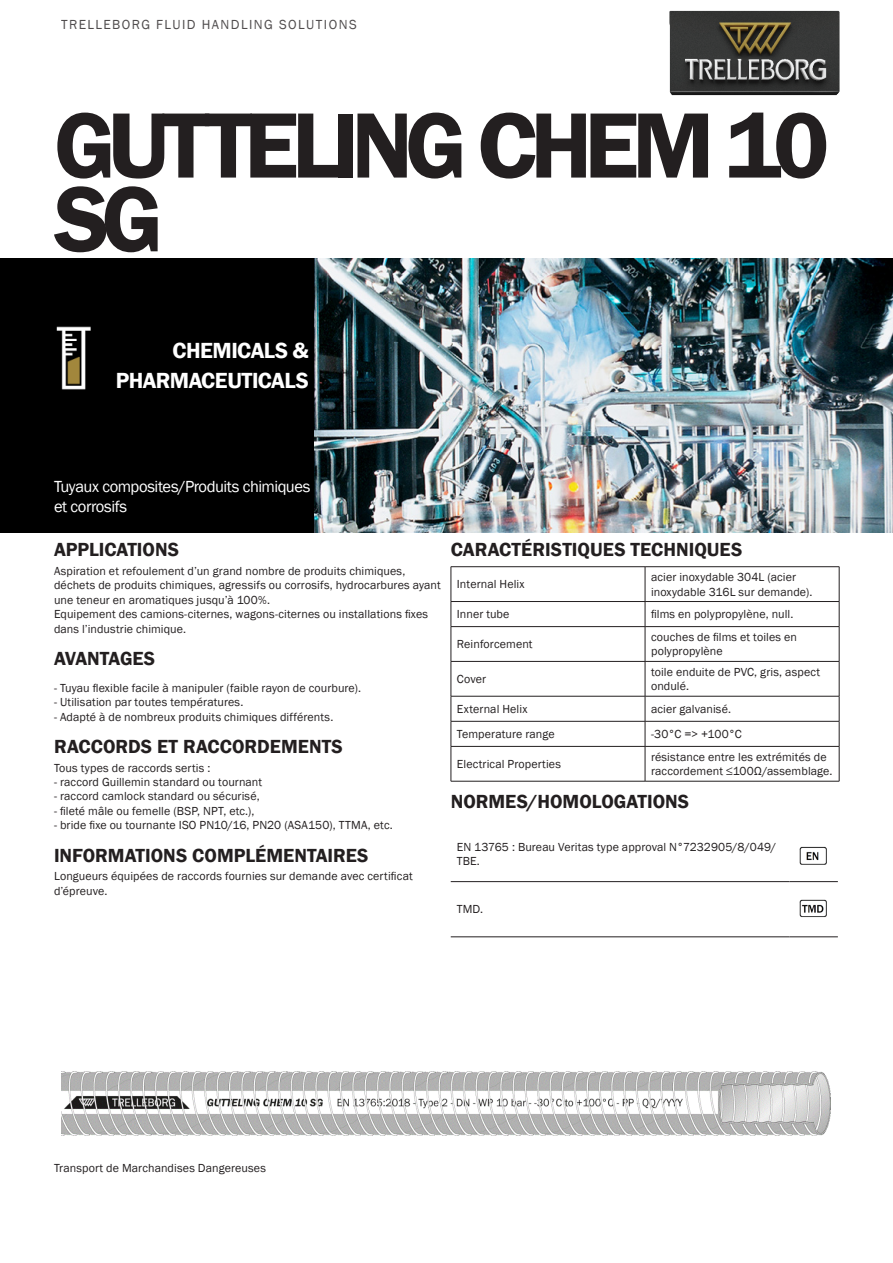
<style>
.page{position:relative;width:893px;height:1263px;background:#fff}
.page>*{position:absolute;margin:0;border:0;box-sizing:border-box;transform-origin:0 0}
._002_PRODUCT_NAME_1{font:600 96px/73.8px "Franklin Gothic";letter-spacing:-.085em;color:#231f20}
._004_MARKET_SEGMENT{font:600 22.5px/30px "Franklin Gothic";letter-spacing:-.025em;color:#fff;text-align:right}
.Title_Bold{font:600 19.5px "Franklin Gothic";color:#231f20}
._005_APPLICATION{font:16.5px/19.8px "Franklin Gothic";letter-spacing:-.025em;color:#fff}
.t1{font:13.5px "Franklin Gothic";letter-spacing:.105em;color:#231f20}
.Text_8_PT{font:12px/14.4px "Franklin Gothic";letter-spacing:.01em;color:#231f20}
.TableBody{font:12px/14.4px "Franklin Gothic";letter-spacing:.01em;color:#231f20}
._006_TITRE{font:12px "Franklin Gothic";letter-spacing:.01em;color:#231f20}
</style>
<div class="page">
<img style="left:669px;top:10px;width:171px;height:86px">
<div style="left:0;top:258px;width:315px;height:275px;background:#000"></div>
<img style="left:315px;top:258px;width:578px;height:275px">
<hr style="left:451px;top:566px;width:194px;height:1px;background:#231f20">
<hr style="left:451px;top:567px;width:1px;height:34px;background:#231f20">
<hr style="left:645px;top:566px;width:194px;height:1px;background:#231f20">
<hr style="left:645px;top:567px;width:1px;height:34px;background:#231f20">
<hr style="left:839px;top:567px;width:1px;height:34px;background:#231f20">
<hr style="left:451px;top:601px;width:194px;height:1px;background:#231f20">
<svg style="left:451px;top:602px;width:1px;height:24px"></svg>
<hr style="left:645px;top:601px;width:194px;height:1px;background:#231f20">
<svg style="left:645px;top:602px;width:1px;height:24px"></svg>
<svg style="left:839px;top:602px;width:1px;height:24px"></svg>
<hr style="left:451px;top:626px;width:194px;height:1px;background:#231f20">
<hr style="left:451px;top:627px;width:1px;height:34px;background:#231f20">
<hr style="left:645px;top:626px;width:194px;height:1px;background:#231f20">
<hr style="left:645px;top:627px;width:1px;height:34px;background:#231f20">
<hr style="left:839px;top:627px;width:1px;height:34px;background:#231f20">
<hr style="left:451px;top:661px;width:194px;height:1px;background:#231f20">
<hr style="left:451px;top:662px;width:1px;height:34px;background:#231f20">
<hr style="left:645px;top:661px;width:194px;height:1px;background:#231f20">
<hr style="left:645px;top:662px;width:1px;height:34px;background:#231f20">
<hr style="left:839px;top:662px;width:1px;height:34px;background:#231f20">
<hr style="left:451px;top:696px;width:194px;height:1px;background:#231f20">
<hr style="left:645px;top:696px;width:194px;height:1px;background:#231f20">
<hr style="left:451px;top:721px;width:194px;height:1px;background:#231f20">
<svg style="left:451px;top:696px;width:1px;height:50px"></svg>
<hr style="left:645px;top:721px;width:194px;height:1px;background:#231f20">
<svg style="left:645px;top:696px;width:1px;height:50px"></svg>
<svg style="left:839px;top:696px;width:1px;height:50px"></svg>
<hr style="left:451px;top:746px;width:194px;height:1px;background:#231f20">
<hr style="left:451px;top:746px;width:1px;height:35px;background:#231f20">
<hr style="left:645px;top:746px;width:194px;height:1px;background:#231f20">
<hr style="left:645px;top:746px;width:1px;height:35px;background:#231f20">
<hr style="left:839px;top:746px;width:1px;height:35px;background:#231f20">
<hr style="left:451px;top:781px;width:194px;height:1px;background:#231f20">
<hr style="left:645px;top:781px;width:194px;height:1px;background:#231f20">
<hr style="left:451px;top:881px;width:338px;height:1px;background:#231f20">
<hr style="left:789px;top:881px;width:49px;height:1px;background:#231f20">
<hr style="left:451px;top:936px;width:338px;height:1px;background:#231f20">
<hr style="left:789px;top:936px;width:49px;height:1px;background:#231f20">
<img style="left:799px;top:846px;width:28px;height:19px">
<img style="left:799px;top:899px;width:28px;height:19px">
<img style="left:62px;top:1072px;width:769px;height:64px">
<p class="t1" style="left:61px;top:16px;width:297px">TRELLEBORG FLUID HANDLING SOLUTIONS</p>
<p class="_002_PRODUCT_NAME_1" style="left:54px;top:110px;width:777px">GUTTELING CHEM 10<br>SG</p>
<p class="_004_MARKET_SEGMENT" style="left:116px;top:335px;width:194px">CHEMICALS &amp;<br>PHARMACEUTICALS</p>
<p class="_005_APPLICATION" style="left:54px;top:477px;width:258px">Tuyaux composites/Produits chimiques et corrosifs</p>
<p class="Title_Bold" style="left:54px;top:538px;width:127px">APPLICATIONS</p>
<p class="Text_8_PT" style="left:54px;top:564px;width:388px">Aspiration et refoulement d’un grand nombre de produits chimiques, déchets de produits chimiques, agressifs ou corrosifs, hydrocarbures ayant une teneur en aromatiques jusqu’à 100%.<br>Equipement des camions-citernes, wagons-citernes ou installations fixes dans l’industrie chimique.</p>
<p class="Title_Bold" style="left:54px;top:646px;width:103px">AVANTAGES</p>
<p class="_006_TITRE" style="left:54px;top:680px;width:308px">- Tuyau flexible facile à manipuler (faible rayon de courbure).</p>
<p class="_006_TITRE" style="left:54px;top:695px;width:191px">- Utilisation par toutes températures.</p>
<p class="_006_TITRE" style="left:54px;top:709px;width:281px">- Adapté à de nombreux produits chimiques différents.</p>
<p class="Title_Bold" style="left:54px;top:734px;width:290px">RACCORDS ET RACCORDEMENTS</p>
<p class="Text_8_PT" style="left:54px;top:761px;width:158px">Tous types de raccords sertis :</p>
<p class="Text_8_PT" style="left:54px;top:775px;width:210px">- raccord Guillemin standard ou tournant</p>
<p class="Text_8_PT" style="left:54px;top:789px;width:207px">- raccord camlock standard ou sécurisé,</p>
<p class="Text_8_PT" style="left:54px;top:804px;width:202px">- fileté mâle ou femelle (BSP, NPT, etc.),</p>
<p class="Text_8_PT" style="left:54px;top:818px;width:340px">- bride fixe ou tournante ISO PN10/16, PN20 (ASA150), TTMA, etc.</p>
<p class="Title_Bold" style="left:54px;top:843px;width:316px">INFORMATIONS COMPLÉMENTAIRES</p>
<p class="Text_8_PT" style="left:54px;top:869px;width:360px">Longueurs équipées de raccords fournies sur demande avec certificat d’épreuve.</p>
<p class="Title_Bold" style="left:451px;top:538px;width:293px">CARACTÉRISTIQUES TECHNIQUES</p>
<p class="TableBody" style="left:457px;top:577px;width:69px">Internal Helix</p>
<p class="TableBody" style="left:651px;top:570px;width:163px">acier inoxydable 304L (acier inoxydable 316L sur demande).</p>
<p class="TableBody" style="left:457px;top:607px;width:54px">Inner tube</p>
<p class="TableBody" style="left:651px;top:607px;width:144px">films en polypropylène, null.</p>
<p class="TableBody" style="left:457px;top:637px;width:77px">Reinforcement</p>
<p class="TableBody" style="left:651px;top:630px;width:147px">couches de films et toiles en polypropylène</p>
<p class="TableBody" style="left:457px;top:672px;width:31px">Cover</p>
<p class="TableBody" style="left:651px;top:665px;width:170px">toile enduite de PVC, gris, aspect ondulé.</p>
<p class="TableBody" style="left:457px;top:702px;width:72px">External Helix</p>
<p class="TableBody" style="left:651px;top:702px;width:81px">acier galvanisé.</p>
<p class="TableBody" style="left:457px;top:727px;width:99px">Temperature range</p>
<p class="TableBody" style="left:651px;top:727px;width:92px">-30°C =&gt; +100°C</p>
<p class="TableBody" style="left:457px;top:757px;width:106px">Electrical Properties</p>
<p class="TableBody" style="left:651px;top:750px;width:183px">résistance entre les extrémités de raccordement ≤100Ω/assemblage.</p>
<p class="Title_Bold" style="left:451px;top:789px;width:240px">NORMES/HOMOLOGATIONS</p>
<p class="TableBody" style="left:457px;top:840px;width:321px">EN 13765 : Bureau Veritas type approval N°7232905/8/049/<br>TBE.</p>
<p class="TableBody" style="left:457px;top:902px;width:28px">TMD.</p>
<p class="Text_8_PT" style="left:54px;top:1161px;width:213px">Transport de Marchandises Dangereuses</p>
</div>
